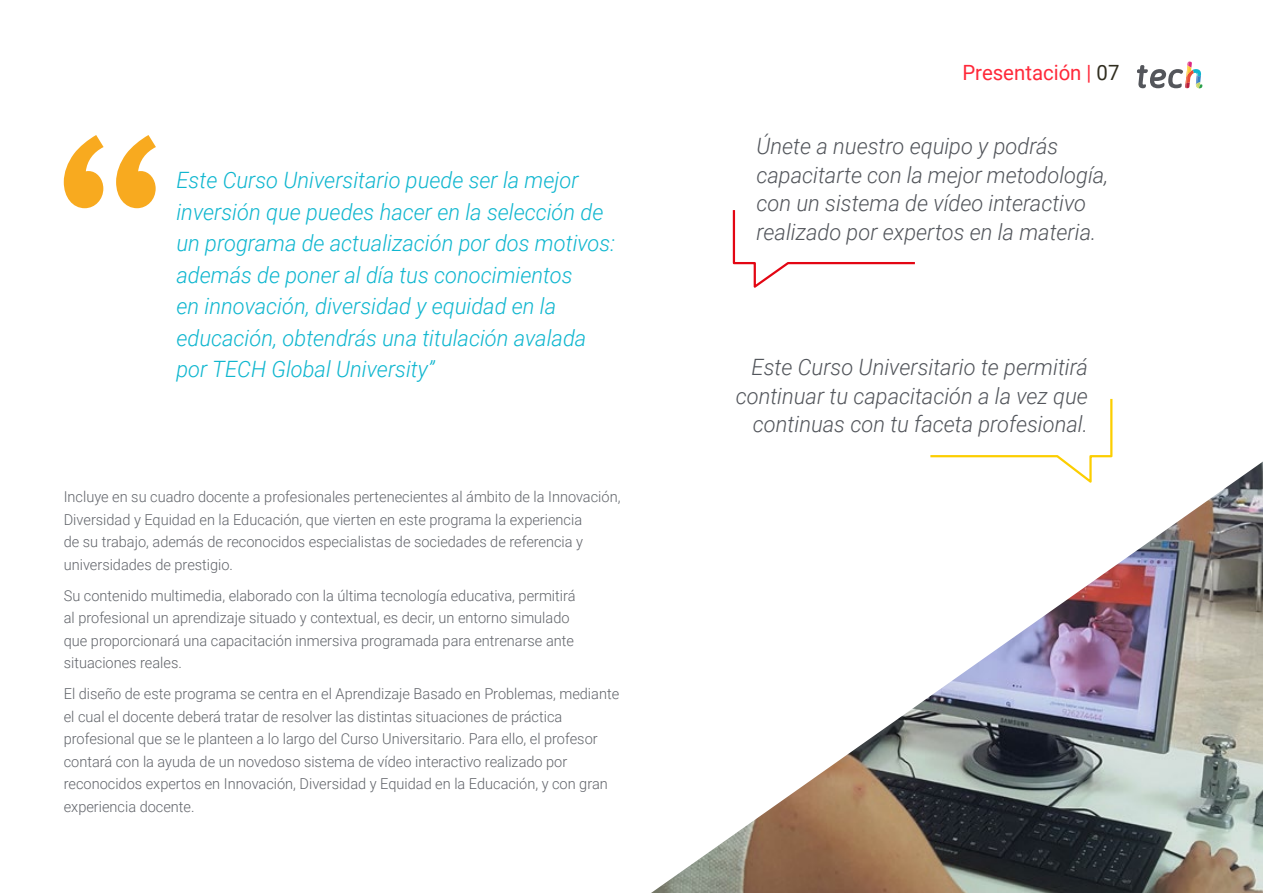
<style>
.page{position:relative;width:1263px;height:893px;background:#fff}
.page>*{position:absolute;margin:0;border:0;box-sizing:border-box;transform-origin:0 0}
.t1{font:italic 300 22.5px/31.5px "Roboto";color:#0fb6cf}
.t2{font:italic 300 22.5px/28.5px "Roboto";color:#52555b;text-align:right}
.t3{font:21px "Roboto";color:#ff293a}
.t4{font:300 15px/22.5px "Roboto";color:#61646a}
.s1{color:#312e20}
</style>
<div class="page">
<svg style="left:64px;top:135px;width:92px;height:73px"></svg>
<img style="left:651px;top:461px;width:612px;height:432px">
<svg style="left:928px;top:398px;width:185px;height:88px"></svg>
<svg style="left:732px;top:210px;width:183px;height:78px"></svg>
<svg style="left:1137px;top:62px;width:65px;height:27px"></svg>
<p class="t1" style="left:176px;top:163px;width:440px">Este Curso Universitario puede ser la mejor inversión que puedes hacer en la selección de un programa de actualización por dos motivos: además de poner al día tus conocimientos<br>en innovación, diversidad y equidad en la educación, obtendrás una titulación avalada por TECH Global University”</p>
<p class="t4" style="left:64px;top:485px;width:558px">Incluye en su cuadro docente a profesionales pertenecientes al ámbito de la Innovación, Diversidad y Equidad en la Educación, que vierten en este programa la experiencia<br>de su trabajo, además de reconocidos especialistas de sociedades de referencia y universidades de prestigio.</p>
<p class="t4" style="left:64px;top:584px;width:513px">Su contenido multimedia, elaborado con la última tecnología educativa, permitirá al profesional un aprendizaje situado y contextual, es decir, un entorno simulado que proporcionará una capacitación inmersiva programada para entrenarse ante situaciones reales.</p>
<p class="t4" style="left:64px;top:682px;width:557px">El diseño de este programa se centra en el Aprendizaje Basado en Problemas, mediante el cual el docente deberá tratar de resolver las distintas situaciones de práctica profesional que se le planteen a lo largo del Curso Universitario. Para ello, el profesor contará con la ayuda de un novedoso sistema de vídeo interactivo realizado por reconocidos expertos en Innovación, Diversidad y Equidad en la Educación, y con gran experiencia docente.</p>
<h2 class="t3" style="left:962px;top:57px;width:159px">Presentación | <span class="s1">07</span></h2>
<h1 class="t2" style="left:756px;top:131px;width:353px;text-align:left">Únete a nuestro equipo y podrás capacitarte con la mejor metodología, con un sistema de vídeo interactivo realizado por expertos en la materia.</h1>
<h1 class="t2" style="left:736px;top:352px;width:354px">Este Curso Universitario te permitirá continuar tu capacitación a la vez que continuas con tu faceta profesional.</h1>
</div>
